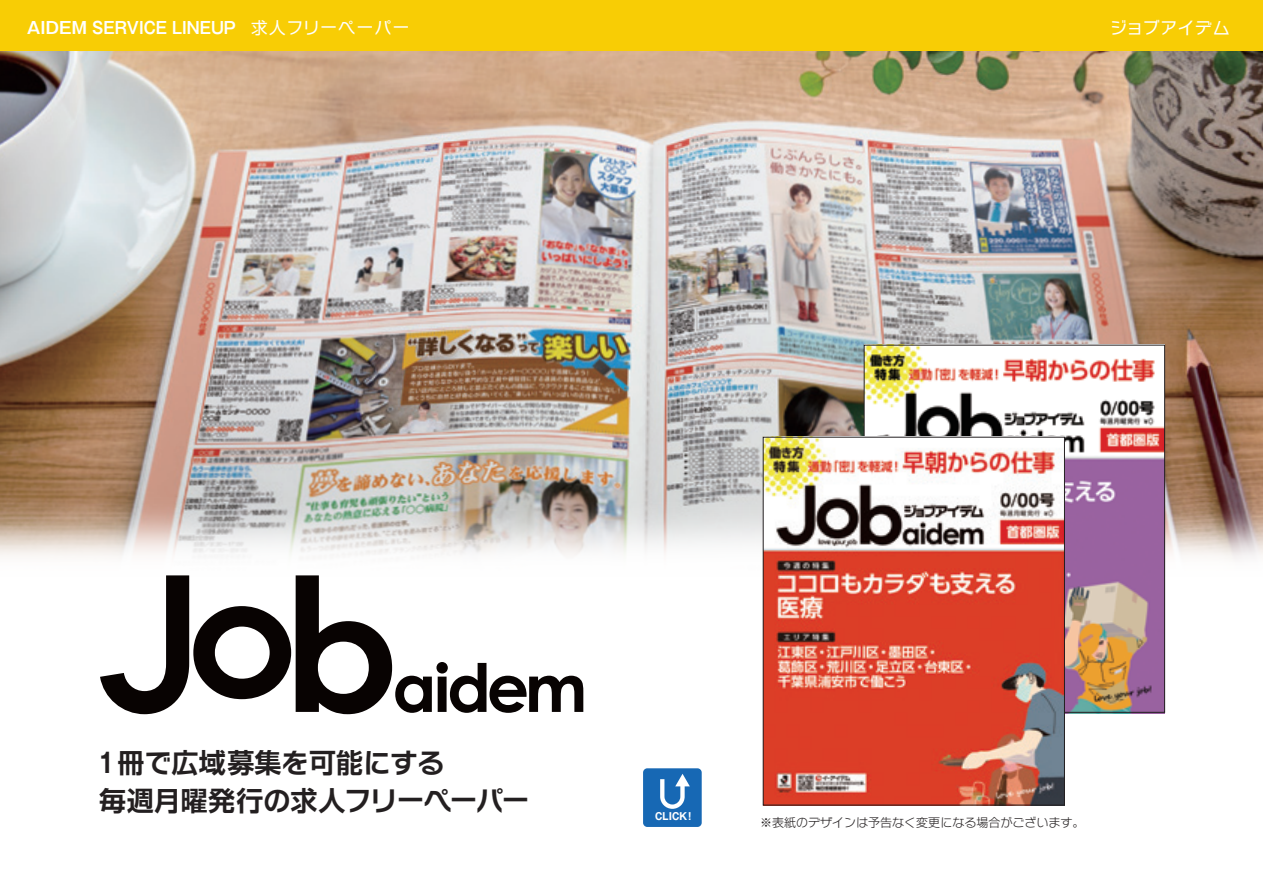
<style>
.page{position:relative;width:1263px;height:893px;background:#fff}
.page>*{position:absolute;margin:0;border:0;box-sizing:border-box;transform-origin:0 0}
.t1{font:700 27px/37.5px "Shin Go Pr 5 De";letter-spacing:.02em;color:#231f20}
.t2{font:700 16.5px "Gothic MB101 Pr 5 De";color:#fff}
.t3{font:16.5px "Typelabo N Std";letter-spacing:.05em;color:#fff}
.t4{font:300 12px "Typelabo N Std";color:#231f20}
.t5{font:700 9.9px "Gothic MB101 Pr 5";color:#fff;scale:.9 1}
.s1{font-family:"Shin Go Pr 5";font-weight:400}
.s2{font-family:"Typelabo N Std";font-weight:400}
.s3{font-family:"Gothic MB101 Pr 5 De"}
.s4{font-family:"Typelabo N Std De"}
.s5{font-family:"Shin Go Pr 5"}
.s6{font-family:"Gothic MB101 Pr 5"}
</style>
<div class="page">
<img style="left:0;top:51px;width:1263px;height:426px">
<img style="left:0;top:477px;width:1263px;height:350px">
<svg style="left:100px;top:575px;width:483px;height:139px"></svg>
<img style="left:866px;top:347px;width:299px;height:366px">
<img style="left:765px;top:439px;width:298px;height:364px">
<div style="left:643px;top:768px;width:59px;height:59px;background:#1768b4;border-radius:4px"></div>
<svg style="left:660px;top:774px;width:30px;height:35px"></svg>
<div style="left:0;top:0;width:1263px;height:51px;background:#f8cd05"></div>
<div style="left:763px;top:437px;width:302px;height:368px;border:1px solid #231f20"></div>
<p class="t2" style="left:26px;top:14px;width:385px">ＡＩＤＥＭ SERVICE LINEUP <span class="s1">求人</span><span class="s2">フリーペーパー</span></p>
<p class="t3" style="left:1110px;top:15px;width:121px">ジョブアイデム</p>
<p class="t1" style="left:97px;top:742px;width:434px"><span class="s3">1</span>冊<span class="s4">で</span>広域募集<span class="s4">を</span>可能<span class="s4">にする<br></span>毎週月曜発行<span class="s4">の</span>求人<span class="s4">フリーペーパー</span></p>
<p class="t5" style="left:655px;top:808px;width:45px">CLICK<span class="s5">！</span></p>
<p class="t4" style="left:760px;top:813px;width:326px"><span class="s6">※</span><span class="s5">表紙</span>のデザインは<span class="s5">予告</span>なく<span class="s5">変更</span>になる<span class="s5">場合</span>がございます<span class="s5">。</span></p>
</div>
